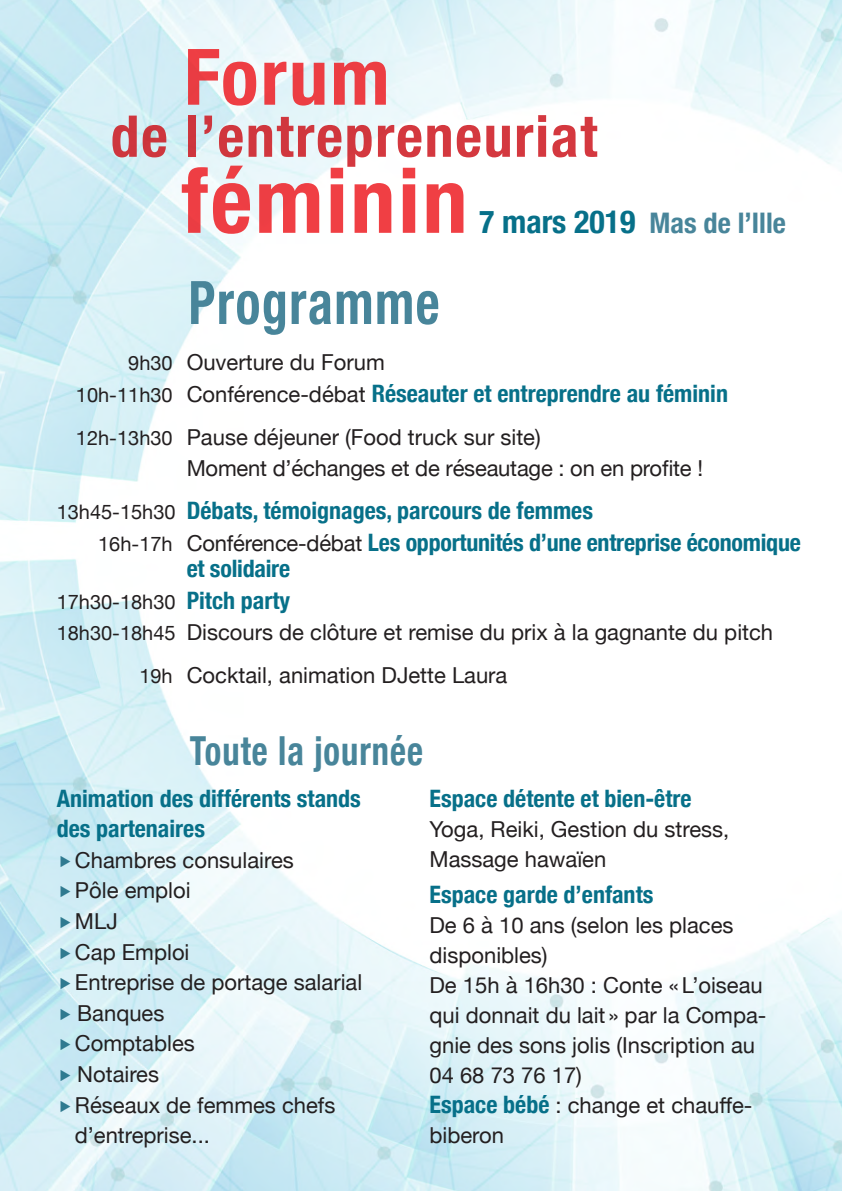
<style>
.page{position:relative;width:842px;height:1191px;background:#fff}
.page>*{position:absolute;margin:0;border:0;box-sizing:border-box;transform-origin:0 0}
.t1{font:700 condensed 90.2px "Helvetica Neue";letter-spacing:.03em;color:#ee1d23}
.t2{font:700 condensed 78px "Helvetica Neue";letter-spacing:.03em;color:#ee1d23}
.t3{font:700 condensed 60px "Helvetica Neue";letter-spacing:.03em;color:#48859a;scale:.86 1}
.t4{font:700 condensed 57.6px "Helvetica Neue";letter-spacing:.03em;color:#cd151d}
.t5{font:700 condensed 40px "Helvetica Neue";letter-spacing:.03em;color:#48859a;scale:.86 1}
.t6{font:700 condensed 28.4px "Helvetica Neue";color:#48859a}
.t7{font:700 condensed 24px/26px "Helvetica Neue";color:#077089}
.t8{font:22px/30px "Helvetica Neue";color:#231f20}
.t9{font:20px "Helvetica Neue";color:#231f20}
.s1{font-size:31.8px;color:#077089}
.s2{font-size:20px}
.s3{font-weight:400;font-stretch:normal;font-size:20px;color:#231f20}
.s4{font-weight:400;font-stretch:normal;font-size:22px;color:#231f20}
.s5{font-weight:700;font-stretch:condensed;font-size:24px;color:#077089}
</style>
<div class="page">
<img style="left:0;top:0;width:842px;height:1191px">
<svg style="left:61px;top:855px;width:9px;height:12px"></svg>
<svg style="left:61px;top:886px;width:9px;height:11px"></svg>
<svg style="left:61px;top:916px;width:9px;height:12px"></svg>
<svg style="left:61px;top:947px;width:9px;height:11px"></svg>
<svg style="left:61px;top:978px;width:9px;height:11px"></svg>
<svg style="left:61px;top:1008px;width:32px;height:13px"></svg>
<svg style="left:61px;top:1039px;width:9px;height:11px"></svg>
<svg style="left:61px;top:1069px;width:32px;height:14px"></svg>
<svg style="left:61px;top:1100px;width:9px;height:11px"></svg>
<h2 class="t2" style="left:184px;top:12px;width:207px">Forum</h2>
<h3 class="t4" style="left:111px;top:88px;width:488px">de l’entrepreneuriat</h3>
<h1 class="t1" style="left:181px;top:126px;width:288px">féminin</h1>
<p class="t6" style="left:479px;top:199px;width:308px"><span class="s1">7 mars 2019</span> Mas de l’Ille</p>
<p class="t3" style="left:189px;top:253px;width:293px">Programme</p>
<p class="t8" style="left:128px;top:348px;width:258px"><span class="s2">9h30</span> Ouverture du Forum</p>
<p class="t7" style="left:76px;top:378px;width:653px"><span class="s3">10h-11h30</span> <span class="s4">Conférence-débat</span> Réseauter et entreprendre au féminin</p>
<p class="t8" style="left:76px;top:423px;width:466px"><span class="s2">12h-13h30</span> Pause déjeuner (Food truck sur site)</p>
<p class="t8" style="left:187px;top:455px;width:518px">Moment d’échanges et de réseautage : on en profite !</p>
<p class="t7" style="left:57px;top:496px;width:538px"><span class="s3">13h45-15h30</span> Débats, témoignages, parcours de femmes</p>
<p class="t7" style="left:187px;top:528px;width:616px;text-indent:-89px"><span class="s3">16h-17h</span> <span class="s4">Conférence-débat</span> Les opportunités d’une entreprise économique et solidaire</p>
<p class="t9" style="left:57px;top:587px;width:235px">17h30-18h30 <span class="s5">Pitch party</span></p>
<p class="t8" style="left:57px;top:619px;width:718px"><span class="s2">18h30-18h45</span> Discours de clôture et remise du prix à la gagnante du pitch</p>
<p class="t8" style="left:139px;top:662px;width:370px"><span class="s2">19h</span> Cocktail, animation DJette Laura</p>
<p class="t5" style="left:190px;top:717px;width:273px">Toute la journée</p>
<p class="t7" style="left:57px;top:782px;width:306px;line-height:30px">Animation des différents stands des partenaires</p>
<p class="t8" style="left:75px;top:846px;width:220px">Chambres consulaires</p>
<p class="t8" style="left:75px;top:876px;width:117px">Pôle emploi</p>
<p class="t8" style="left:75px;top:907px;width:44px">MLJ</p>
<p class="t8" style="left:75px;top:938px;width:116px">Cap Emploi</p>
<p class="t8" style="left:75px;top:968px;width:289px">Entreprise de portage salarial</p>
<p class="t8" style="left:77px;top:999px;width:89px">Banques</p>
<p class="t8" style="left:75px;top:1029px;width:121px">Comptables</p>
<p class="t8" style="left:77px;top:1060px;width:83px">Notaires</p>
<p class="t8" style="left:75px;top:1090px;width:262px;line-height:30.6px">Réseaux de femmes chefs d’entreprise...</p>
<p class="t7" style="left:429px;top:784px;width:264px">Espace détente et bien-être</p>
<p class="t8" style="left:429px;top:815px;width:301px">Yoga, Reiki, Gestion du stress,<br>Massage hawaïen</p>
<p class="t7" style="left:429px;top:879px;width:225px">Espace garde d’enfants</p>
<p class="t8" style="left:429px;top:911px;width:305px">De 6 à 10 ans (selon les places disponibles)</p>
<p class="t8" style="left:429px;top:971px;width:338px">De 15h à 16h30 : Conte «L’oiseau qui donnait du lait » par la Compa&shy;gnie des sons jolis (Inscription au<br>04 68 73 76 17)</p>
<p class="t8" style="left:429px;top:1091px;width:324px"><span class="s5">Espace bébé</span> : change et chauffe-</p>
<p class="t8" style="left:429px;top:1121px;width:76px">biberon</p>
</div>
